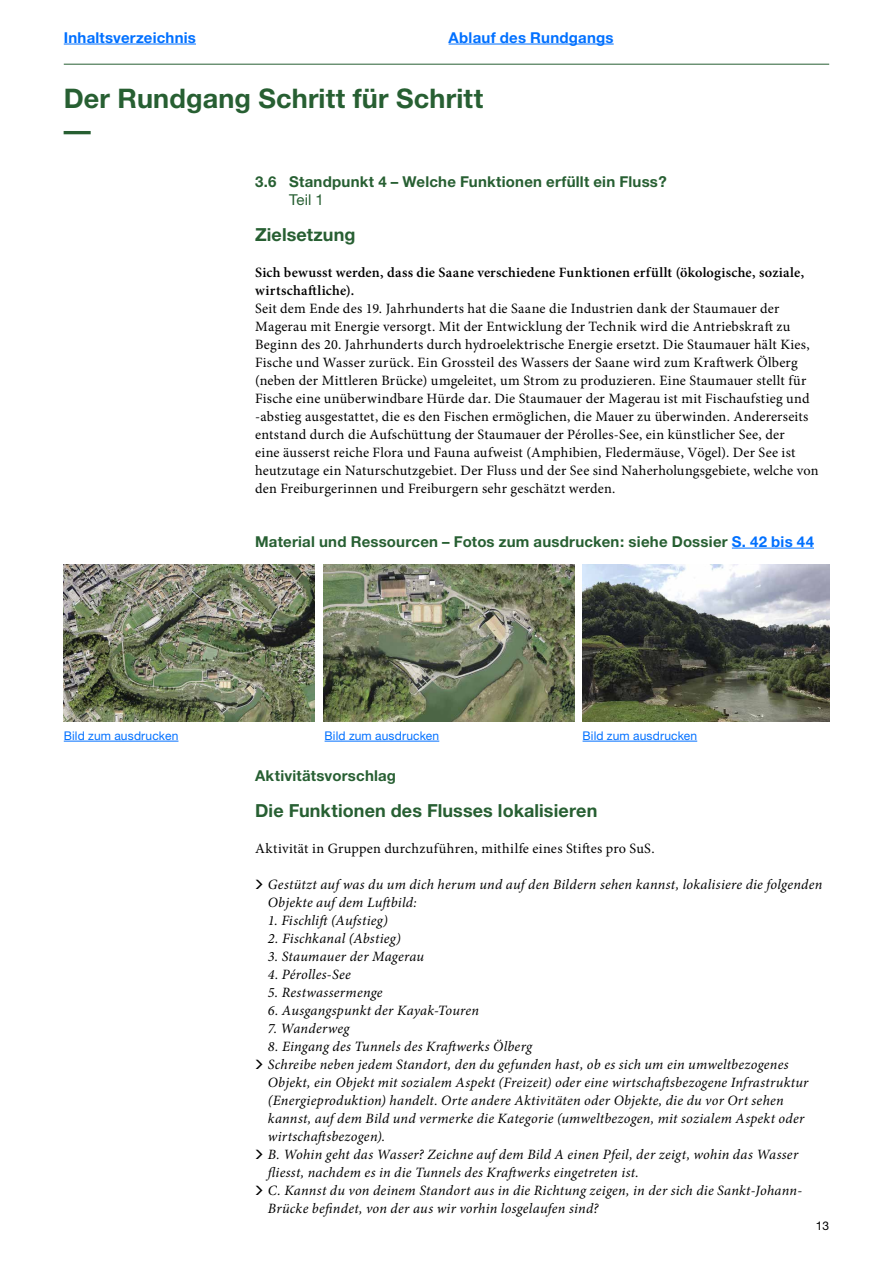
<style>
.page{position:relative;width:893px;height:1263px;background:#fff}
.page>*{position:absolute;margin:0;border:0;box-sizing:border-box;transform-origin:0 0}
.t1{font:700 27px/31.5px "Helvetica Neue";letter-spacing:.005em;color:#275f32}
.t2{font:700 18px "Helvetica Neue";letter-spacing:.005em;color:#275f32}
.t3{font:700 15px "Helvetica Neue";letter-spacing:.015em;color:#275f32}
.t4{font:700 15px "Helvetica Neue";letter-spacing:.015em;color:#0070ff}
.t5{font:15px "Helvetica Neue";color:#275f32}
.t6{font:14.25px/18px "Minion Pro";letter-spacing:.015em;color:#000}
.t7{font:italic 14.25px/18px "Minion Pro";letter-spacing:.015em;color:#000}
.t8{font:600 14.25px/18px "Minion Pro";letter-spacing:.02em;color:#000}
.t9{font:12px "Helvetica Neue";letter-spacing:.015em;color:#0070ff}
.t10{font:12px "Helvetica Neue";color:#000}
.s1{color:#0070ff}
</style>
<div class="page">
<hr style="left:64px;top:44px;width:132px;height:1px;background:#0070ff">
<hr style="left:64px;top:64px;width:765px;height:1px;background:#275f32">
<hr style="left:732px;top:548px;width:82px;height:1px;background:#0070ff">
<img style="left:64px;top:565px;width:251px;height:157px">
<img style="left:323px;top:565px;width:251px;height:157px">
<img style="left:583px;top:565px;width:246px;height:157px">
<hr style="left:449px;top:44px;width:165px;height:1px;background:#0070ff">
<hr style="left:64px;top:741px;width:114px;height:1px;background:#0070ff">
<hr style="left:325px;top:741px;width:114px;height:1px;background:#0070ff">
<hr style="left:583px;top:741px;width:114px;height:1px;background:#0070ff">
<p class="t4" style="left:64px;top:28px;width:134px">Inhaltsverzeichnis</p>
<p class="t4" style="left:449px;top:28px;width:167px">Ablauf des Rundgangs</p>
<h1 class="t1" style="left:64px;top:82px;width:421px">Der Rundgang Schritt für Schritt —</h1>
<p class="t3" style="left:255px;top:172px;width:413px">3.6 Standpunkt 4 – Welche Funktionen erfüllt ein Fluss?</p>
<p class="t5" style="left:289px;top:190px;width:36px">Teil 1</p>
<p class="t2" style="left:255px;top:223px;width:102px">Zielsetzung</p>
<p class="t8" style="left:255px;top:263px;width:551px">Sich bewusst werden, dass die Saane verschiedene Funktionen erfüllt (ökologische, soziale, wirtschaftliche).</p>
<p class="t6" style="left:255px;top:299px;width:565px">Seit dem Ende des 19. Jahrhunderts hat die Saane die Industrien dank der Staumauer der Magerau mit Energie versorgt. Mit der Entwicklung der Technik wird die Antriebskraft zu Beginn des 20. Jahrhunderts durch hydroelektrische Energie ersetzt. Die Staumauer hält Kies, Fische und Wasser zurück. Ein Grossteil des Wassers der Saane wird zum Kraftwerk Ölberg (neben der Mittleren Brücke) umgeleitet, um Strom zu produzieren. Eine Staumauer stellt für Fische eine unüberwindbare Hürde dar. Die Staumauer der Magerau ist mit Fischaufstieg und -abstieg ausgestattet, die es den Fischen ermöglichen, die Mauer zu überwinden. Andererseits entstand durch die Aufschüttung der Staumauer der Pérolles-See, ein künstlicher See, der<br>eine äusserst reiche Flora und Fauna aufweist (Amphibien, Fledermäuse, Vögel). Der See ist heutzutage ein Naturschutzgebiet. Der Fluss und der See sind Naherholungsgebiete, welche von den Freiburgerinnen und Freiburgern sehr geschätzt werden.</p>
<p class="t3" style="left:255px;top:532px;width:560px">Material und Ressourcen – Fotos zum ausdrucken: siehe Dossier <span class="s1">S. 42 bis 44</span></p>
<p class="t9" style="left:64px;top:728px;width:116px">Bild zum ausdrucken</p>
<p class="t9" style="left:325px;top:728px;width:116px">Bild zum ausdrucken</p>
<p class="t9" style="left:583px;top:728px;width:116px">Bild zum ausdrucken</p>
<p class="t3" style="left:255px;top:766px;width:142px">Aktivitätsvorschlag</p>
<p class="t2" style="left:255px;top:799px;width:344px">Die Funktionen des Flusses lokalisieren</p>
<p class="t6" style="left:255px;top:839px;width:401px">Aktivität in Gruppen durchzuführen, mithilfe eines Stiftes pro SuS.</p>
<p class="t7" style="left:268px;top:875px;width:556px">Gestützt auf was du um dich herum und auf den Bildern sehen kannst, lokalisiere die folgenden<br>Objekte auf dem Luftbild:</p>
<p class="t7" style="left:268px;top:911px;width:122px">1. Fischlift (Aufstieg)</p>
<p class="t7" style="left:268px;top:929px;width:135px">2. Fischkanal (Abstieg)</p>
<p class="t7" style="left:268px;top:947px;width:158px">3. Staumauer der Magerau</p>
<p class="t7" style="left:268px;top:965px;width:84px">4. Pérolles-See</p>
<p class="t7" style="left:268px;top:983px;width:116px">5. Restwassermenge</p>
<p class="t7" style="left:268px;top:1001px;width:213px">6. Ausgangspunkt der Kayak-Touren</p>
<p class="t7" style="left:268px;top:1019px;width:83px">7. Wanderweg</p>
<p class="t7" style="left:268px;top:1037px;width:542px">8. Eingang des Tunnels des Kraftwerks Ölberg<br>Schreibe neben jedem Standort, den du gefunden hast, ob es sich um ein umweltbezogenes Objekt, ein Objekt mit sozialem Aspekt (Freizeit) oder eine wirtschaftsbezogene Infrastruktur (Energieproduktion) handelt. Orte andere Aktivitäten oder Objekte, die du vor Ort sehen kannst, auf dem Bild und vermerke die Kategorie (umweltbezogen, mit sozialem Aspekt oder wirtschaftsbezogen).<br>B. Wohin geht das Wasser? Zeichne auf dem Bild A einen Pfeil, der zeigt, wohin das Wasser fliesst, nachdem es in die Tunnels des Kraftwerks eingetreten ist.<br>C. Kannst du von deinem Standort aus in die Richtung zeigen, in der sich die Sankt-Johann-Brücke befindet, von der aus wir vorhin losgelaufen sind?</p>
<p class="t10" style="left:816px;top:1218px;width:15px">13</p>
</div>
